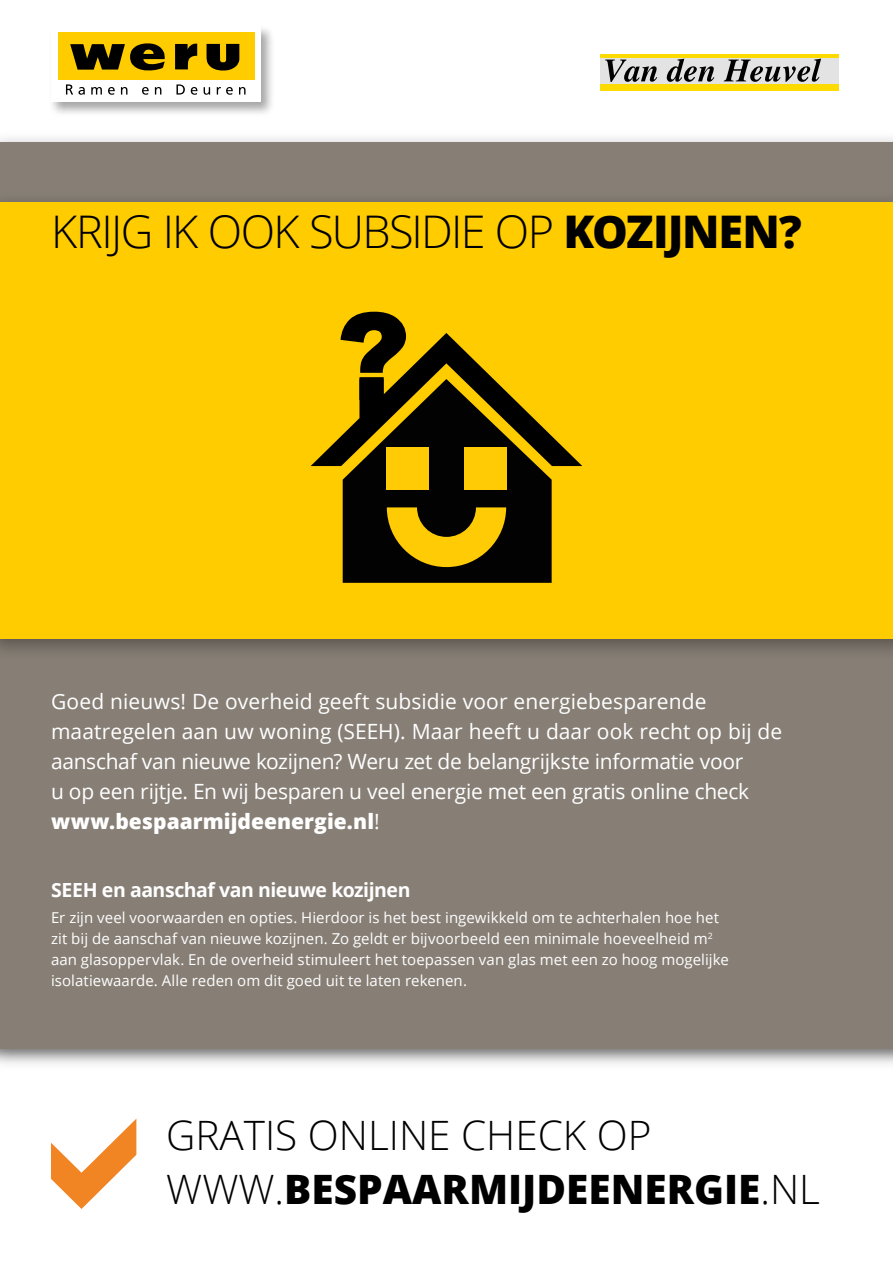
<style>
.page{position:relative;width:893px;height:1263px;background:#fff}
.page>*{position:absolute;margin:0;border:0;box-sizing:border-box;transform-origin:0 0}
.t1{font:300 45px "Open Sans";letter-spacing:-.035em;color:#000}
.t2{font:300 40.5px/54px "Open Sans";color:#000}
.t3{font:21px/30px "Open Sans";letter-spacing:-.005em;color:#fff}
.t4{font:700 19.5px "Open Sans";letter-spacing:-.025em;color:#fff}
.t5{font:15px/21px "Open Sans";letter-spacing:.005em;color:#fff}
.s1{font-weight:800}
</style>
<div class="page">
<div style="left:49px;top:25px;width:226px;height:91px;background:#000;opacity:.35"></div>
<div style="left:51px;top:26px;width:210px;height:76px;background:#fff"></div>
<div style="left:58px;top:32px;width:197px;height:47px;background:#fc0"></div>
<svg style="left:175px;top:44px;width:22px;height:25px"></svg>
<svg style="left:207px;top:44px;width:32px;height:27px"></svg>
<svg style="left:70px;top:43px;width:95px;height:28px"></svg>
<svg style="left:66px;top:84px;width:19px;height:11px"></svg>
<svg style="left:91px;top:87px;width:11px;height:8px"></svg>
<svg style="left:108px;top:87px;width:7px;height:8px"></svg>
<svg style="left:121px;top:87px;width:6px;height:8px"></svg>
<svg style="left:142px;top:87px;width:7px;height:8px"></svg>
<svg style="left:155px;top:87px;width:6px;height:8px"></svg>
<svg style="left:176px;top:84px;width:9px;height:11px"></svg>
<svg style="left:191px;top:87px;width:6px;height:8px"></svg>
<svg style="left:204px;top:87px;width:6px;height:8px"></svg>
<svg style="left:217px;top:87px;width:16px;height:8px"></svg>
<svg style="left:239px;top:87px;width:7px;height:8px"></svg>
<div style="left:0;top:130px;width:893px;height:95px;background:#000;opacity:.35"></div>
<div style="left:0;top:142px;width:893px;height:60px;background:#877f76"></div>
<div style="left:0;top:448px;width:893px;height:624px;background:#000;opacity:.35"></div>
<div style="left:0;top:459px;width:893px;height:590px;background:#877f76"></div>
<div style="left:0;top:190px;width:893px;height:471px;background:#000;opacity:.35"></div>
<div style="left:0;top:202px;width:893px;height:437px;background:#fc0"></div>
<svg style="left:311px;top:312px;width:271px;height:271px"></svg>
<svg style="left:51px;top:1119px;width:85px;height:90px"></svg>
<div style="left:601px;top:57px;width:238px;height:28px;background:#e3e3e3"></div>
<hr style="left:601px;top:54px;width:238px;height:3px;background:#fdda00">
<div style="left:601px;top:85px;width:238px;height:6px;background:#fdda00"></div>
<svg style="left:605px;top:60px;width:52px;height:22px"></svg>
<svg style="left:667px;top:59px;width:47px;height:23px"></svg>
<svg style="left:724px;top:59px;width:97px;height:23px"></svg>
<h1 class="t1" style="left:51px;top:201px;width:752px">KRIJG IK OOK SUBSIDIE OP <span class="s1">KOZIJNEN?</span></h1>
<p class="t3" style="left:51px;top:686px;width:733px">Goed nieuws! De overheid geeft subsidie voor energiebesparende maatregelen aan uw woning (SEEH). Maar heeft u daar ook recht op bij de aanschaf van nieuwe kozijnen? Weru zet de belangrijkste informatie voor<br>u op een rijtje. En wij besparen u veel energie met een gratis online check <span class="s1">www.bespaarmijdeenergie.nl</span>!</p>
<h3 class="t4" style="left:51px;top:876px;width:361px">SEEH en aanschaf van nieuwe kozijnen</h3>
<p class="t5" style="left:51px;top:906px;width:679px">Er zijn veel voorwaarden en opties. Hierdoor is het best ingewikkeld om te achterhalen hoe het zit bij de aanschaf van nieuwe kozijnen. Zo geldt er bijvoorbeeld een minimale hoeveelheid m<sup>2 </sup>aan glasoppervlak. En de overheid stimuleert het toepassen van glas met een zo hoog mogelijke isolatiewaarde. Alle reden om dit goed uit te laten rekenen.</p>
<h2 class="t2" style="left:166px;top:1107px;width:655px">GRATIS ONLINE CHECK OP<br>WWW.<span class="s1">BESPAARMIJDEENERGIE</span>.NL</h2>
</div>
